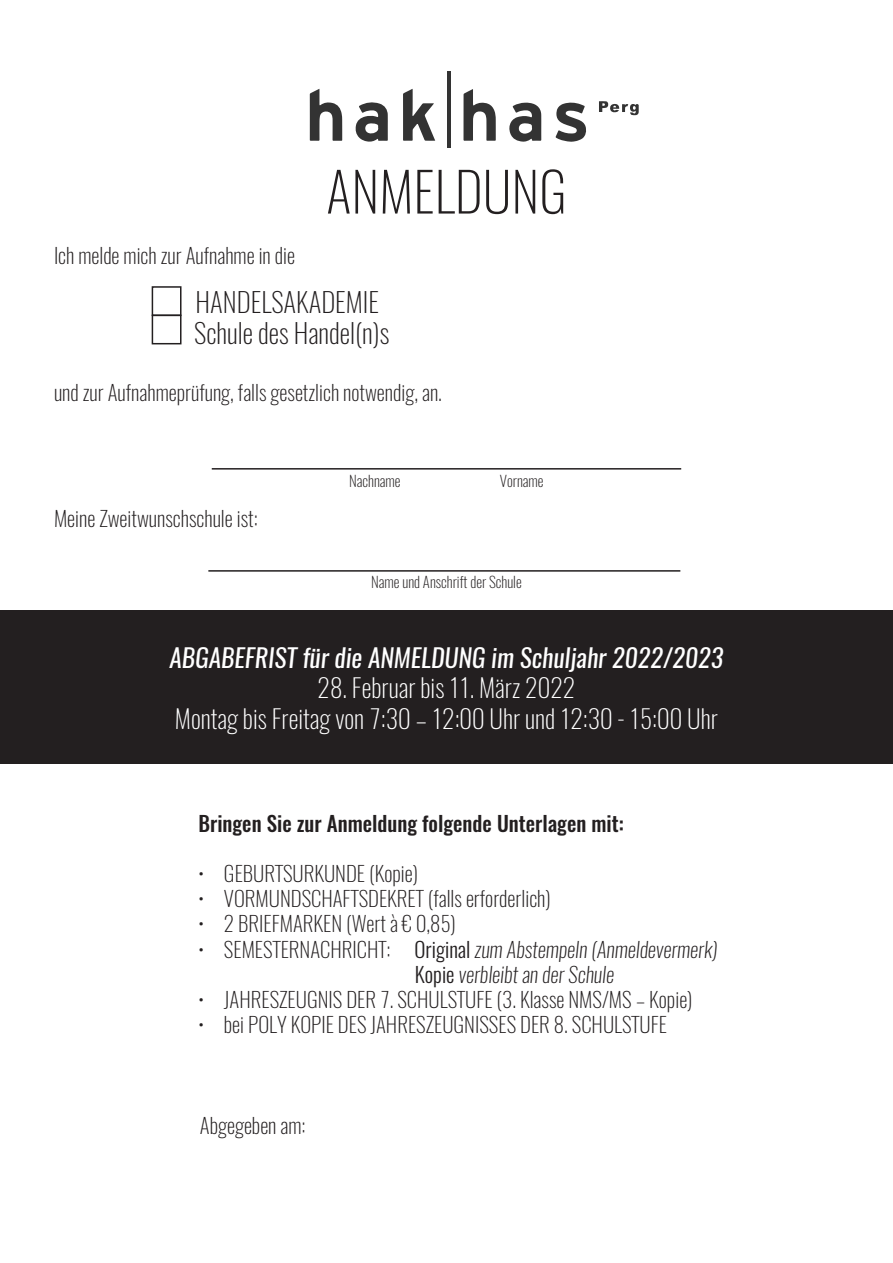
<style>
.page{position:relative;width:893px;height:1263px;background:#fff}
.page>*{position:absolute;margin:0;border:0;box-sizing:border-box;transform-origin:0 0}
.t1{font:200 54px "Oswald";color:#231f20}
.t2{font:200 27px/31.2px "Oswald";color:#231f20}
.t3{font:200 25.5px/30.6px "Oswald";color:#fff;text-align:center}
.t4{font:italic 25.5px "Oswald";color:#fff}
.t5{font:200 21px "Oswald";color:#231f20}
.t6{font:italic 200 21px/25.2px "Oswald";color:#231f20}
.t7{font:500 21px "Oswald";color:#231f20}
.t8{font:200 15px "Oswald";color:#231f20}
.s1{font-style:normal}
.s2{font-weight:300;font-style:normal}
</style>
<div class="page">
<div style="left:0;top:610px;width:893px;height:154px;background:#231f20"></div>
<hr style="left:208px;top:570px;width:472px;height:2px;background:#231f20">
<div style="left:152px;top:286px;width:30px;height:30px;border:2px solid #231f20"></div>
<div style="left:152px;top:315px;width:30px;height:29px;border:2px solid #231f20"></div>
<svg style="left:310px;top:89px;width:32px;height:52px"></svg>
<svg style="left:403px;top:89px;width:32px;height:52px"></svg>
<svg style="left:463px;top:89px;width:33px;height:52px"></svg>
<svg style="left:355px;top:102px;width:33px;height:40px"></svg>
<svg style="left:509px;top:103px;width:32px;height:39px"></svg>
<svg style="left:555px;top:102px;width:31px;height:40px"></svg>
<hr style="left:447px;top:72px;width:3px;height:75px;background:#333">
<svg style="left:599px;top:101px;width:40px;height:14px"></svg>
<hr style="left:212px;top:468px;width:469px;height:2px;background:#231f20">
<p class="t5" style="left:54px;top:241px;width:243px">Ich melde mich zur Aufnahme in die</p>
<h1 class="t1" style="left:326px;top:156px;width:242px">ANMELDUNG</h1>
<p class="t2" style="left:194px;top:286px;width:197px">HANDELSAKADEMIE<br>Schule des Handel(n)s</p>
<p class="t5" style="left:54px;top:379px;width:389px">und zur Aufnahmeprüfung, falls gesetzlich notwendig, an.</p>
<p class="t5" style="left:54px;top:505px;width:205px">Meine Zweitwunschschule ist:</p>
<p class="t8" style="left:349px;top:471px;width:53px">Nachname</p>
<p class="t8" style="left:500px;top:471px;width:45px">Vorname</p>
<p class="t8" style="left:371px;top:572px;width:152px">Name und Anschrift der Schule</p>
<p class="t4" style="left:169px;top:640px;width:556px">ABGABEFRIST für die ANMELDUNG im Schuljahr 2022/2023</p>
<p class="t3" style="left:175px;top:673px;width:544px">28. Februar bis 11. März 2022<br>Montag bis Freitag von 7:30 – 12:00 Uhr und 12:30 - 15:00 Uhr</p>
<p class="t7" style="left:198px;top:808px;width:427px">Bringen Sie zur Anmeldung folgende Unterlagen mit:</p>
<p class="t5" style="left:198px;top:859px;width:221px">• GEBURTSURKUNDE (Kopie)</p>
<p class="t5" style="left:198px;top:885px;width:354px">• VORMUNDSCHAFTSDEKRET (falls erforderlich)</p>
<p class="t5" style="left:198px;top:910px;width:259px">• 2 BRIEFMARKEN (Wert à € 0,85)</p>
<p class="t6" style="left:415px;top:936px;width:304px;text-indent:-217px"><span class="s1">• SEMESTERNACHRICHT:</span> <span class="s2">Original</span> zum Abstempeln (Anmeldevermerk)<br><span class="s2">Kopie</span> verbleibt an der Schule</p>
<p class="t5" style="left:198px;top:985px;width:496px">• JAHRESZEUGNIS DER 7. SCHULSTUFE (3. Klasse NMS/MS – Kopie)</p>
<p class="t5" style="left:198px;top:1011px;width:470px">• bei POLY KOPIE DES JAHRESZEUGNISSES DER 8. SCHULSTUFE</p>
<p class="t5" style="left:200px;top:1111px;width:107px">Abgegeben am:</p>
</div>
